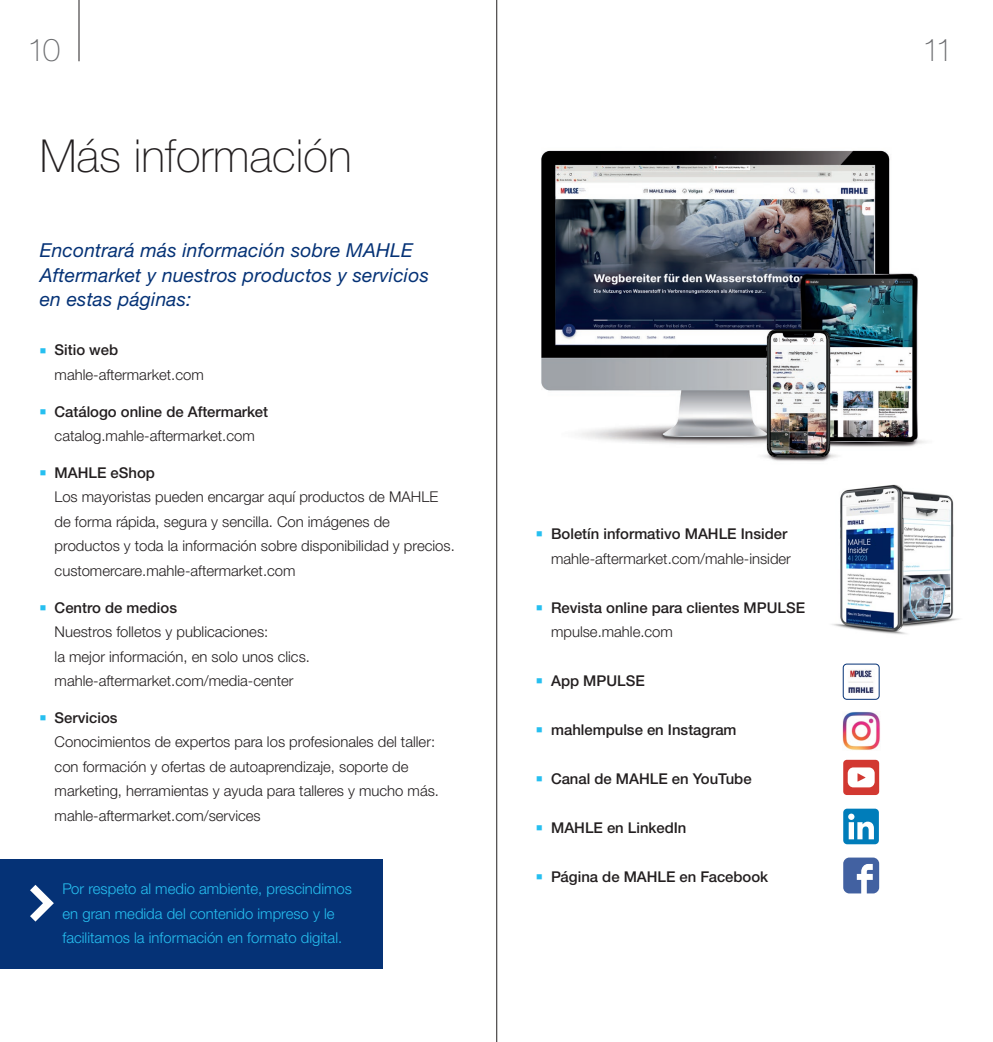
<style>
.page{position:relative;width:993px;height:1042px;background:#fff}
.page>*{position:absolute;margin:0;border:0;box-sizing:border-box;transform-origin:0 0}
.XX___100___Chapter___Headline_3rd_Level{font:100 45.5px "Helvetica Neue LTW1 G";color:#231f20}
.XX___100___Index___Pagemark_L{font:100 31.5px "Helvetica Neue LT Std";color:#6c6d70}
.XX___100___Chapter___Intro{font:italic 19.25px/24.5px "Helvetica Neue LTW1 G";letter-spacing:.01em;color:#053276}
.t1{font:300 14.88px/24.5px "Helvetica Neue LTW1 G";color:#231f20}
.t2{font:500 14.88px/24.5px "Helvetica Neue LTW1 G";color:#231f20}
.AM___080___Flag_Content___Copy{font:300 14.88px/24.5px "Helvetica Neue LTW1 G";color:#26bff0}
.s1{color:#26bff0}
.s2{font-weight:500}
.s3{font-weight:300}
</style>
<div class="page">
<hr style="left:496px;top:0;width:1px;height:1042px;background:#231f20">
<hr style="left:78px;top:0;width:1px;height:61px;background:#231f20">
<img style="left:541px;top:150px;width:385px;height:312px">
<svg style="left:843px;top:857px;width:35px;height:36px"></svg>
<div style="left:842px;top:760px;width:36px;height:35px;background:#d23831;border-radius:4px"></div>
<svg style="left:847px;top:767px;width:27px;height:20px"></svg>
<img style="left:843px;top:664px;width:35px;height:35px">
<div style="left:842px;top:664px;width:37px;height:35px;border:1px solid #053276;border-radius:4px"></div>
<img style="left:842px;top:711px;width:38px;height:39px">
<div style="left:842px;top:808px;width:36px;height:36px;background:#007dba;border-radius:4px"></div>
<svg style="left:848px;top:813px;width:25px;height:26px"></svg>
<img style="left:832px;top:484px;width:127px;height:150px">
<div style="left:0;top:859px;width:382px;height:109px;background:#053276"></div>
<svg style="left:30px;top:885px;width:24px;height:36px"></svg>
<p class="XX___100___Index___Pagemark_L" style="left:28px;top:32px;width:34px">10</p>
<p class="XX___100___Index___Pagemark_L" style="left:922px;top:32px;width:32px">11</p>
<p class="XX___100___Chapter___Headline_3rd_Level" style="left:40px;top:128px;width:313px">Más información</p>
<p class="XX___100___Chapter___Intro" style="left:40px;top:238px;width:390px">Encontrará más información sobre MAHLE<br>Aftermarket y nuestros productos y servicios en estas páginas:</p>
<p class="t1" style="left:55px;top:338px;width:151px;text-indent:-15px"><span class="s1">■</span> <span class="s2">Sitio web </span>mahle-aftermarket.com</p>
<p class="t1" style="left:40px;top:399px;width:230px;text-align:center"><span class="s1">■</span> <span class="s2">Catálogo online de Aftermarket </span>catalog.mahle-aftermarket.com</p>
<p class="t1" style="left:55px;top:460px;width:401px;text-indent:-15px"><span class="s1">■</span> <span class="s2">MAHLE eShop<br></span>Los mayoristas pueden encargar aquí productos de MAHLE de forma rápida, segura y sencilla. Con imágenes de productos y toda la información sobre disponibilidad y precios. customercare.mahle-aftermarket.com</p>
<p class="t1" style="left:55px;top:595px;width:257px;text-indent:-15px"><span class="s1">■</span> <span class="s2">Centro de medios<br></span>Nuestros folletos y publicaciones:<br>la mejor información, en solo unos clics. mahle-aftermarket.com/media-center</p>
<p class="t1" style="left:55px;top:705px;width:386px;text-indent:-15px"><span class="s1">■</span> <span class="s2">Servicios<br></span>Conocimientos de expertos para los profesionales del taller: con formación y ofertas de autoaprendizaje, soporte de marketing, herramientas y ayuda para talleres y mucho más. mahle-aftermarket.com/services</p>
<p class="AM___080___Flag_Content___Copy" style="left:63px;top:877px;width:291px">Por respeto al medio ambiente, prescindimos en gran medida del contenido impreso y le facilitamos la información en formato digital.</p>
<p class="t1" style="left:536px;top:521px;width:256px;text-align:right"><span class="s1">■</span> <span class="s2">Boletín informativo MAHLE Insider </span>mahle-aftermarket.com/mahle-insider</p>
<p class="t2" style="left:551px;top:595px;width:255px;text-indent:-15px"><span class="s1">■</span> Revista online para clientes MPULSE <span class="s3">mpulse.mahle.com</span></p>
<p class="t2" style="left:536px;top:668px;width:110px"><span class="s1">■</span> App MPULSE</p>
<p class="t2" style="left:536px;top:717px;width:202px"><span class="s1">■</span> mahlempulse en Instagram</p>
<p class="t2" style="left:536px;top:766px;width:217px"><span class="s1">■</span> Canal de MAHLE en YouTube</p>
<p class="t2" style="left:536px;top:815px;width:152px"><span class="s1">■</span> MAHLE en LinkedIn</p>
<p class="t2" style="left:536px;top:864px;width:233px"><span class="s1">■</span> Página de MAHLE en Facebook</p>
</div>
